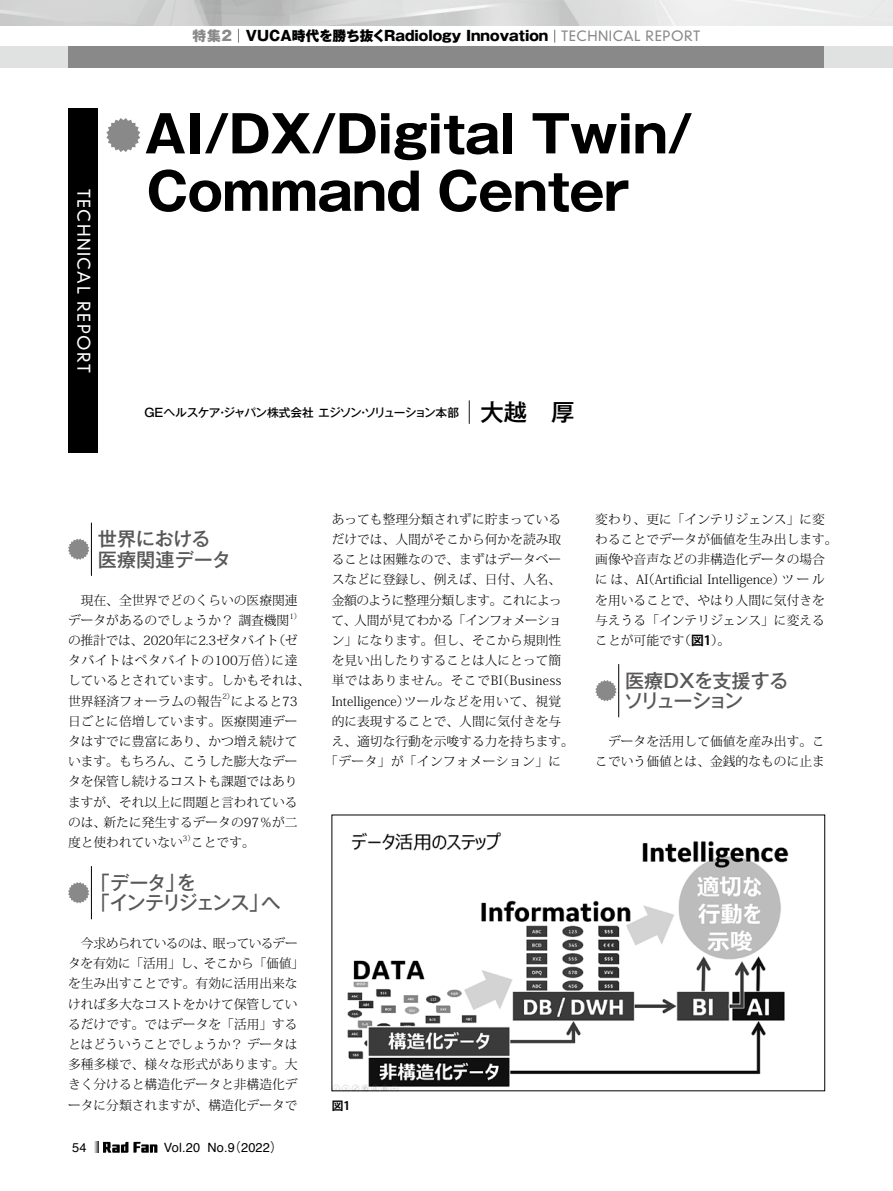
<style>
.page{position:relative;width:893px;height:1191px;background:#fff}
.page>*{position:absolute;margin:0;border:0;box-sizing:border-box;transform-origin:0 0}
.t1{font:700 51px/57.4px "Gothic MB101 Pro";letter-spacing:-.01em;color:#000}
.t2{font:500 19.2px/20.2px "Gothic MB101 Pro";letter-spacing:-.105em;color:#595757}
.t3{font:500 19.2px/20.2px "Gothic MB101 Pro";letter-spacing:-.035em;color:#595757}
.t4{font:500 19.2px/20.2px "Gothic MB101 Pro";letter-spacing:.005em;color:#595757}
.t5{font:300 16.95px "DIN Neuzeit Grotesk";letter-spacing:.09em;color:#fff}
.t6{font:800 13.8px "Gothic MB101 Pro";color:#000}
.t7{font:300 12.75px/20.2px "Koz Min Pro";color:#000}
.t8{font:300 12.75px "Koz Min Pro";letter-spacing:.04em;color:#000}
.t9{font:300 12.75px "Koz Min Pro";letter-spacing:-.06em;color:#000}
.t10{font:300 12.75px "Koz Min Pro";letter-spacing:-.045em;color:#000}
.t11{font:12.75px "Helvetica";letter-spacing:.01em;color:#000}
.t12{font:300 12.75px "Koz Min Pro";letter-spacing:.03em;color:#000}
.t13{font:500 11.7px "Gothic MB101 Pro";letter-spacing:-.06em;color:#000}
.t14{font:700 11.7px "Koz Go Pro";color:#000}
.t15{font:300 7.5px "Koz Min Pro";color:#000}
.s1{color:#898989}
.s2{font-family:"Koz Min Pro";font-weight:400;font-size:12.75px}
.s3{font-family:"DIN Neuzeit Grotesk";font-weight:300;color:#898989}
.s4{font-size:23.4px}
.s5{font-family:"Gothic BBB Pro";font-weight:500}
.s6{font-family:"Koz Go Pro";font-weight:700}
.s7{font-family:"Midashi Go Pro MB31";font-weight:400}
</style>
<div class="page">
<div style="left:68px;top:47px;width:757px;height:21px;background:#898989"></div>
<div style="left:825px;top:47px;width:68px;height:21px;background:#e0e1e1"></div>
<div style="left:0;top:47px;width:68px;height:21px;background:#e0e1e1"></div>
<svg style="left:94px;top:1141px;width:63px;height:11px"></svg>
<svg style="left:68px;top:538px;width:21px;height:22px"></svg>
<hr style="left:91px;top:522px;width:1px;height:54px;background:#000">
<svg style="left:68px;top:882px;width:21px;height:21px"></svg>
<hr style="left:91px;top:866px;width:1px;height:53px;background:#000">
<svg style="left:595px;top:680px;width:22px;height:21px"></svg>
<hr style="left:618px;top:664px;width:1px;height:53px;background:#000">
<svg style="left:106px;top:118px;width:34px;height:34px"></svg>
<div style="left:68px;top:108px;width:30px;height:345px;background:#000"></div>
<img style="left:334px;top:832px;width:455px;height:257px">
<img style="left:0;top:0;width:893px;height:26px">
<h3 class="t5" style="left:94px;top:189px;width:186px;rotate:90deg">TECHNICAL REPORT</h3>
<p class="t6" style="left:193px;top:25px;width:509px"><span class="s1">特集2</span>│VUCA時代を勝ち抜くRadiology Innovation<span class="s2">│</span><span class="s3">TECHNICAL REPORT</span></p>
<h1 class="t1" style="left:145px;top:99px;width:550px">AI/DX/Digital Twin/<br>Command Center</h1>
<p class="t13" style="left:145px;top:403px;width:431px">GEヘルスケア・ジャパン株式会社 エジソン・ソリューション本部<span class="s4">│大越　厚</span></p>
<h2 class="t4" style="left:98px;top:526px;width:135px">世界における医療関連データ</h2>
<p class="t7" style="left:68px;top:589px;width:231px">　現在、全世界でどのくらいの医療関連データがあるのでしょうか？ 調査機関</p>
<p class="t15" style="left:289px;top:610px;width:13px">1）</p>
<p class="t7" style="left:68px;top:630px;width:244px">の推計では、2020年に2.3ゼタバイト（ゼタバイトはペタバイトの100万倍）に達しているとされています。しかもそれは、世界経済フォーラムの報告</p>
<p class="t15" style="left:222px;top:691px;width:13px">2）</p>
<p class="t7" style="left:68px;top:690px;width:231px;text-align:justify;text-indent:163px">によると73日ごとに倍増しています。医療関連データはすでに豊富にあり、かつ増え続けています。もちろん、こうした膨大なデータを保管し続けるコストも課題ではありますが、それ以上に問題と言われているのは、新たに発生するデータの97％が二度と使われていない</p>
<p class="t15" style="left:183px;top:832px;width:13px">3）</p>
<p class="t7" style="left:191px;top:832px;width:65px">ことです。</p>
<h2 class="t2" style="left:91px;top:870px;width:191px">「データ」を<br>「インテリジェンス」へ</h2>
<p class="t7" style="left:68px;top:933px;width:237px">　今求められているのは、眠っているデータを有効に「活用」し、そこから「価値」を生み出すことです。有効に活用出来なければ多大なコストをかけて保管しているだけです。ではデータを「活用」するとはどういうことでしょうか？ データは多種多様で、様々な形式があります。大きく分けると構造化データと非構造化データに分類されますが、構造化データで</p>
<p class="t11" style="left:72px;top:1137px;width:16px">54</p>
<p class="t11" style="left:164px;top:1137px;width:120px">Vol.20 No.9<span class="s5">（</span>2022<span class="s5">）</span></p>
<p class="t7" style="left:332px;top:508px;width:231px">あっても整理分類されずに貯まっている</p>
<p class="t7" style="left:332px;top:529px;width:231px">だけでは、人間がそこから何かを読み取</p>
<p class="t7" style="left:332px;top:549px;width:231px">ることは困難なので、まずはデータベー</p>
<p class="t7" style="left:332px;top:569px;width:231px">スなどに登録し、例えば、日付、人名、</p>
<p class="t9" style="left:332px;top:591px;width:232px">金額のように整理分類します。これによっ</p>
<p class="t10" style="left:331px;top:611px;width:232px">て、人間が見てわかる「インフォメーショ</p>
<p class="t7" style="left:332px;top:630px;width:231px">ン」になります。但し、そこから規則性</p>
<p class="t7" style="left:332px;top:650px;width:231px">を見い出したりすることは人にとって簡</p>
<p class="t8" style="left:332px;top:671px;width:231px">単ではありません。そこでBI（Business</p>
<p class="t7" style="left:332px;top:690px;width:231px">Intelligence）ツールなどを用いて、視覚</p>
<p class="t7" style="left:332px;top:710px;width:231px">的に表現することで、人間に気付きを与</p>
<p class="t7" style="left:332px;top:730px;width:244px">え、適切な行動を示唆する力を持ちます。</p>
<p class="t12" style="left:325px;top:752px;width:237px">「データ」が「インフォメーション」に</p>
<p class="t7" style="left:595px;top:508px;width:244px">変わり、更に「インテリジェンス」に変わることでデータが価値を生み出します。画像や音声などの非構造化データの場合には、AI（Artificial Intelligence）ツールを用いることで、やはり人間に気付きを与えうる「インテリジェンス」に変えることが可能です（<span class="s6">図1</span>）。</p>
<h2 class="t3" style="left:624px;top:668px;width:166px">医療DXを支援するソリューション</h2>
<p class="t7" style="left:595px;top:731px;width:231px">　データを活用して価値を産み出す。ここでいう価値とは、金銭的なものに止ま</p>
<p class="t14" style="left:332px;top:1098px;width:55px">図1 <span class="s7">　　</span></p>
</div>
